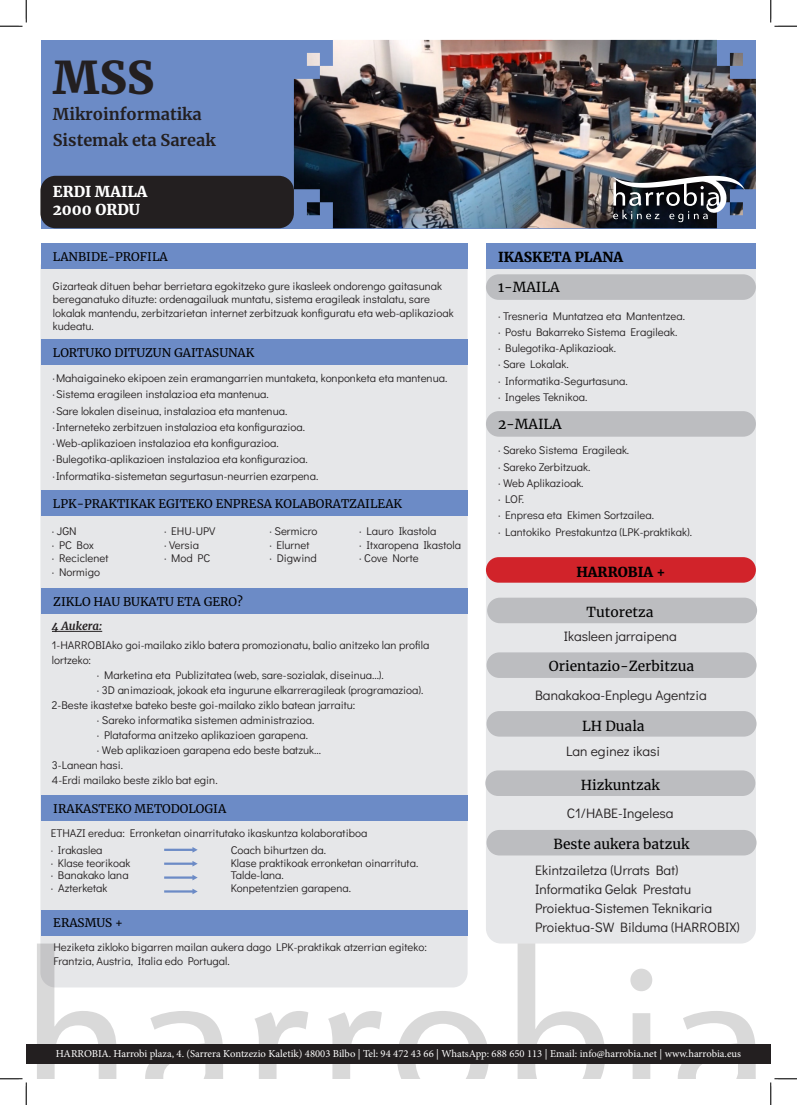
<style>
.page{position:relative;width:797px;height:1105px;background:#fff}
.page>*{position:absolute;margin:0;border:0;box-sizing:border-box;transform-origin:0 0}
.t1{font:900 45px "Merriweather";color:#231f20}
.t2{font:700 16.25px "Merriweather";color:#231f20}
.t3{font:900 15px "Merriweather";color:#fff}
.t4{font:13.75px "Didact Gothic";color:#231f20}
.t5{font:13.75px "Merriweather";color:#000}
.t6{font:900 13.75px "Merriweather";color:#000}
.t7{font:11.88px "Merriweather";color:#000}
.t8{font:11.25px/13.5px "Didact Gothic";color:#231f20}
.t9{font:italic 700 11.25px "Merriweather";color:#231f20}
.t10{font:10.62px "Minion Pro";color:#fff}
</style>
<div class="page">
<div style="left:41px;top:40px;width:715px;height:188px;background:#6c8bc6"></div>
<div style="left:40px;top:176px;width:254px;height:52px;background:#231f20;border-radius:15px"></div>
<img style="left:294px;top:40px;width:462px;height:188px">
<svg style="left:613px;top:176px;width:131px;height:46px;background:#545a64"></svg>
<div style="left:40px;top:252px;width:427px;height:735px;background:#e6e7e9;border-radius:15px"></div>
<div style="left:486px;top:252px;width:270px;height:691px;background:#e6e7e9;border-radius:15px"></div>
<div style="left:41px;top:243px;width:426px;height:26px;background:#6c8bc6"></div>
<div style="left:486px;top:243px;width:270px;height:26px;background:#6c8bc6"></div>
<div style="left:486px;top:557px;width:270px;height:26px;background:#d1232a;border-radius:13px"></div>
<div style="left:486px;top:274px;width:270px;height:26px;background:#bcbdc0;border-radius:13px"></div>
<div style="left:486px;top:652px;width:270px;height:26px;background:#bcbdc0;border-radius:13px"></div>
<div style="left:485px;top:770px;width:270px;height:26px;background:#bcbdc0;border-radius:13px"></div>
<div style="left:486px;top:711px;width:270px;height:26px;background:#bcbdc0;border-radius:13px"></div>
<div style="left:486px;top:830px;width:270px;height:25px;background:#bcbdc0;border-radius:13px"></div>
<div style="left:486px;top:411px;width:270px;height:26px;background:#bcbdc0;border-radius:13px"></div>
<div style="left:41px;top:339px;width:426px;height:25px;background:#6c8bc6"></div>
<div style="left:41px;top:795px;width:427px;height:26px;background:#6c8bc6"></div>
<div style="left:41px;top:910px;width:426px;height:26px;background:#6c8bc6"></div>
<div style="left:41px;top:490px;width:426px;height:26px;background:#6c8bc6"></div>
<div style="left:41px;top:588px;width:427px;height:25px;background:#6c8bc6"></div>
<hr style="left:52px;top:631px;width:50px;height:1px;background:#231f20">
<svg style="left:164px;top:847px;width:34px;height:6px"></svg>
<svg style="left:164px;top:875px;width:34px;height:5px"></svg>
<svg style="left:164px;top:861px;width:34px;height:5px"></svg>
<svg style="left:164px;top:889px;width:34px;height:5px"></svg>
<svg style="left:37px;top:943px;width:79px;height:136px"></svg>
<svg style="left:145px;top:1011px;width:82px;height:68px"></svg>
<svg style="left:254px;top:1011px;width:54px;height:68px"></svg>
<svg style="left:328px;top:1011px;width:54px;height:68px"></svg>
<svg style="left:397px;top:1011px;width:92px;height:68px"></svg>
<svg style="left:517px;top:943px;width:88px;height:136px"></svg>
<svg style="left:630px;top:969px;width:22px;height:110px"></svg>
<svg style="left:677px;top:1011px;width:83px;height:68px"></svg>
<div style="left:26px;top:1044px;width:744px;height:19px;background:#231f20"></div>
<div style="left:487px;top:598px;width:270px;height:25px;background:#bcbdc0;border-radius:13px"></div>
<svg style="left:0;top:0;width:27px;height:27px"></svg>
<svg style="left:0;top:1078px;width:27px;height:27px"></svg>
<svg style="left:770px;top:0;width:27px;height:27px"></svg>
<svg style="left:770px;top:1078px;width:27px;height:27px"></svg>
<p class="t1" style="left:53px;top:46px;width:103px">MSS</p>
<p class="t2" style="left:53px;top:103px;width:150px">Mikroinformatika</p>
<p class="t2" style="left:53px;top:129px;width:164px">Sistemak eta Sareak</p>
<p class="t3" style="left:53px;top:181px;width:96px">ERDI MAILA</p>
<p class="t3" style="left:53px;top:199px;width:89px">2000 ORDU</p>
<p class="t7" style="left:53px;top:249px;width:116px">LANBIDE-PROFILA</p>
<p class="t6" style="left:498px;top:248px;width:127px">IKASKETA PLANA</p>
<p class="t8" style="left:53px;top:278px;width:402px">Gizarteak dituen behar berrietara egokitzeko gure ikasleek ondorengo gaitasunak bereganatuko dituzte: ordenagailuak muntatu, sistema eragileak instalatu, sare lokalak mantendu, zerbitzarietan internet zerbitzuak konfiguratu eta web-aplikazioak kudeatu.</p>
<p class="t7" style="left:53px;top:344px;width:203px">LORTUKO DITUZUN GAITASUNAK</p>
<p class="t8" style="left:52px;top:370px;width:396px">·Mahaigaineko ekipoen zein eramangarrien muntaketa, konponketa eta mantenua.</p>
<p class="t8" style="left:52px;top:387px;width:218px">·Sistema eragileen instalazioa eta mantenua.</p>
<p class="t8" style="left:52px;top:403px;width:236px">·Sare lokalen diseinua, instalazioa eta mantenua.</p>
<p class="t8" style="left:52px;top:419px;width:254px">·Interneteko zerbitzuen instalazioa eta konfigurazioa.</p>
<p class="t8" style="left:52px;top:435px;width:228px">·Web-aplikazioen instalazioa eta konfigurazioa.</p>
<p class="t8" style="left:52px;top:452px;width:257px">·Bulegotika-aplikazioen instalazioa eta konfigurazioa.</p>
<p class="t8" style="left:52px;top:468px;width:267px">·Informatika-sistemetan segurtasun-neurrien ezarpena.</p>
<p class="t7" style="left:53px;top:495px;width:351px">LPK-PRAKTIKAK EGITEKO ENPRESA KOLABORATZAILEAK</p>
<p class="t8" style="left:52px;top:524px;width:26px">· JGN</p>
<p class="t8" style="left:52px;top:537px;width:44px">· PC Box</p>
<p class="t8" style="left:52px;top:551px;width:58px">· Reciclenet</p>
<p class="t8" style="left:52px;top:564px;width:50px">· Normigo</p>
<p class="t8" style="left:164px;top:524px;width:53px">· EHU-UPV</p>
<p class="t8" style="left:164px;top:537px;width:37px">· Versia</p>
<p class="t8" style="left:164px;top:551px;width:48px">· Mod PC</p>
<p class="t7" style="left:53px;top:593px;width:191px">ZIKLO HAU BUKATU ETA GERO?</p>
<p class="t8" style="left:269px;top:524px;width:49px">· Sermicro</p>
<p class="t8" style="left:269px;top:537px;width:41px">· Elurnet</p>
<p class="t8" style="left:269px;top:551px;width:49px">· Digwind</p>
<p class="t8" style="left:359px;top:524px;width:79px">· Lauro Ikastola</p>
<p class="t8" style="left:359px;top:537px;width:103px">· Itxaropena Ikastola</p>
<p class="t8" style="left:359px;top:551px;width:61px">· Cove Norte</p>
<p class="t9" style="left:52px;top:618px;width:52px">4 Aukera:</p>
<p class="t8" style="left:52px;top:637px;width:379px;line-height:15px">1-HARROBIAko goi-mailako ziklo batera promozionatu, balio anitzeko lan profila lortzeko:</p>
<p class="t8" style="left:97px;top:667px;width:288px">· Marketina eta Publizitatea (web, sare-sozialak, diseinua...).</p>
<p class="t8" style="left:97px;top:682px;width:328px">· 3D animazioak, jokoak eta ingurune elkarreragileak (programazioa).</p>
<p class="t8" style="left:52px;top:697px;width:305px">2-Beste ikastetxe bateko beste goi-mailako ziklo batean jarraitu:</p>
<p class="t8" style="left:97px;top:712px;width:219px">· Sareko informatika sistemen administrazioa.</p>
<p class="t8" style="left:97px;top:727px;width:213px">· Plataforma anitzeko aplikazioen garapena.</p>
<p class="t8" style="left:97px;top:742px;width:225px">· Web aplikazioen garapena edo beste batzuk...</p>
<p class="t8" style="left:52px;top:757px;width:73px">3-Lanean hasi.</p>
<p class="t8" style="left:52px;top:772px;width:167px">4-Erdi mailako beste ziklo bat egin.</p>
<p class="t7" style="left:53px;top:800px;width:174px">IRAKASTEKO METODOLOGIA</p>
<p class="t8" style="left:51px;top:825px;width:318px">ETHAZI eredua: Erronketan oinarritutako ikaskuntza kolaboratiboa</p>
<p class="t8" style="left:51px;top:843px;width:53px">· Irakaslea</p>
<p class="t8" style="left:231px;top:843px;width:97px">Coach bihurtzen da.</p>
<p class="t8" style="left:51px;top:855px;width:81px">· Klase teorikoak</p>
<p class="t8" style="left:231px;top:855px;width:189px">Klase praktikoak erronketan oinarrituta.</p>
<p class="t8" style="left:51px;top:868px;width:79px">· Banakako lana</p>
<p class="t8" style="left:231px;top:868px;width:54px">Talde-lana.</p>
<p class="t8" style="left:51px;top:880px;width:58px">· Azterketak</p>
<p class="t8" style="left:231px;top:880px;width:122px">Konpetentzien garapena.</p>
<p class="t7" style="left:53px;top:915px;width:71px">ERASMUS +</p>
<p class="t8" style="left:53px;top:940px;width:375px">Heziketa zikloko bigarren mailan aukera dago LPK-praktikak atzerrian egiteko:</p>
<p class="t8" style="left:53px;top:953px;width:178px">Frantzia, Austria, Italia edo Portugal.</p>
<p class="t5" style="left:498px;top:278px;width:63px">1-MAILA</p>
<p class="t8" style="left:498px;top:308px;width:189px">· Tresneria Muntatzea eta Mantentzea.</p>
<p class="t8" style="left:498px;top:324px;width:181px">· Postu Bakarreko Sistema Eragileak.</p>
<p class="t8" style="left:498px;top:340px;width:119px">· Bulegotika-Aplikazioak.</p>
<p class="t8" style="left:498px;top:357px;width:72px">· Sare Lokalak.</p>
<p class="t8" style="left:498px;top:373px;width:131px">· Informatika-Segurtasuna.</p>
<p class="t8" style="left:498px;top:389px;width:91px">· Ingeles Teknikoa.</p>
<p class="t5" style="left:498px;top:415px;width:65px">2-MAILA</p>
<p class="t8" style="left:498px;top:443px;width:133px">· Sareko Sistema Eragileak.</p>
<p class="t8" style="left:498px;top:459px;width:94px">· Sareko Zerbitzuak.</p>
<p class="t8" style="left:498px;top:475px;width:87px">· Web Aplikazioak.</p>
<p class="t8" style="left:498px;top:491px;width:27px">· LOF.</p>
<p class="t8" style="left:498px;top:508px;width:157px">· Enpresa eta Ekimen Sortzailea.</p>
<p class="t8" style="left:498px;top:524px;width:195px">· Lantokiko Prestakuntza (LPK-praktikak).</p>
<p class="t6" style="left:576px;top:562px;width:91px">HARROBIA +</p>
<p class="t5" style="left:586px;top:602px;width:68px">Tutoretza</p>
<p class="t4" style="left:563px;top:626px;width:115px">Ikasleen jarraipena</p>
<p class="t5" style="left:549px;top:657px;width:147px">Orientazio-Zerbitzua</p>
<p class="t4" style="left:535px;top:685px;width:173px">Banakakoa-Enplegu Agentzia</p>
<p class="t5" style="left:582px;top:716px;width:64px">LH Duala</p>
<p class="t4" style="left:566px;top:741px;width:96px">Lan eginez ikasi</p>
<p class="t5" style="left:581px;top:775px;width:80px">Hizkuntzak</p>
<p class="t4" style="left:567px;top:803px;width:108px">C1/HABE-Ingelesa</p>
<p class="t5" style="left:553px;top:835px;width:137px">Beste aukera batzuk</p>
<p class="t4" style="left:535px;top:860px;width:145px">Ekintzailetza (Urrats Bat)</p>
<p class="t4" style="left:535px;top:878px;width:158px">Informatika Gelak Prestatu</p>
<p class="t4" style="left:535px;top:897px;width:179px">Proiektua-Sistemen Teknikaria</p>
<p class="t4" style="left:535px;top:916px;width:206px">Proiektua-SW Bilduma (HARROBIX)</p>
<p class="t10" style="left:56px;top:1047px;width:686px">HARROBIA. Harrobi plaza, 4. (Sarrera Kontzezio Kaletik) 48003 Bilbo | Tel: 94 472 43 66 | WhatsApp: 688 650 113 | Email: info@harrobia.net | www.harrobia.eus</p>
</div>
